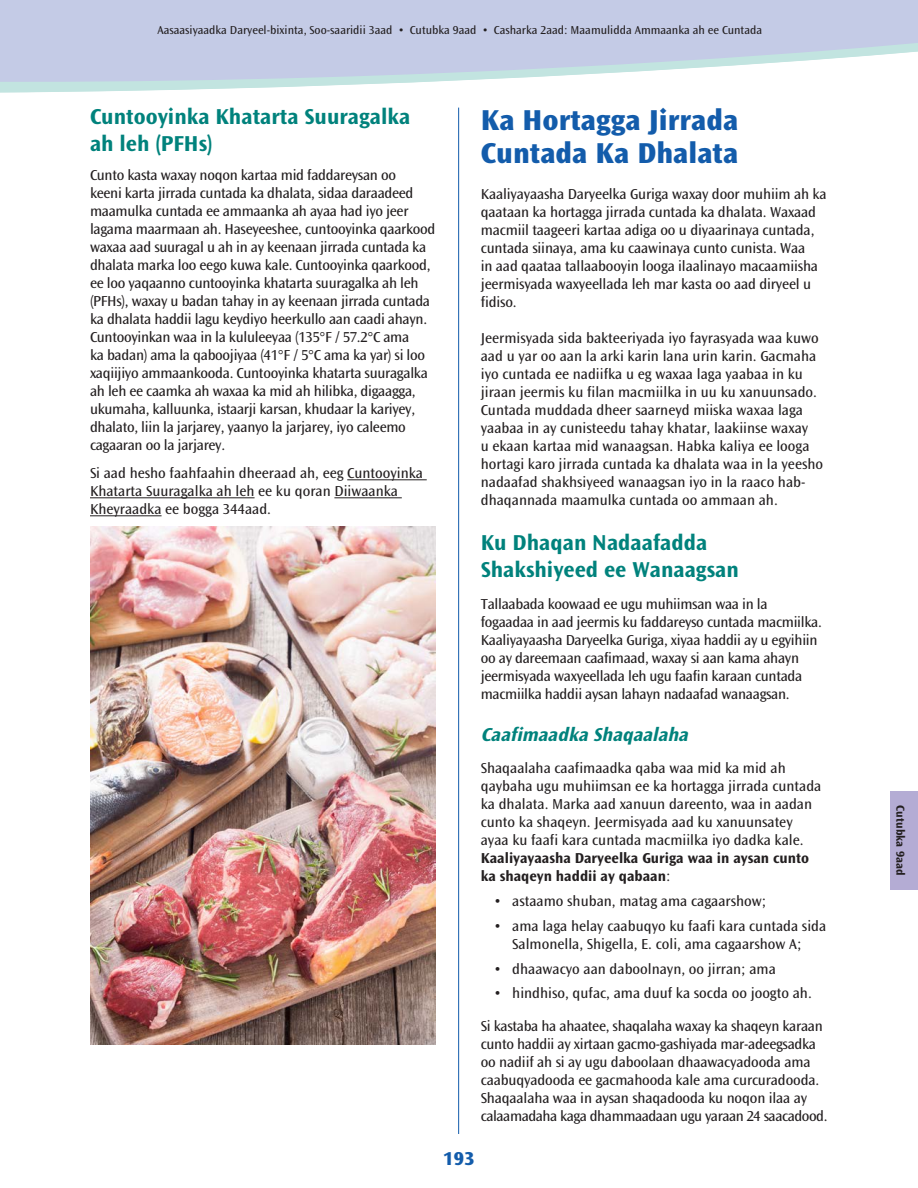
<style>
.page{position:relative;width:918px;height:1188px;background:#fff}
.page>*{position:absolute;margin:0;border:0;box-sizing:border-box;transform-origin:0 0}
.Subhead_blueHM{font:800 30px/33px "Ocean Sans Std";color:#135cab}
.Subhead_greenHM{font:700 22.5px/27px "Ocean Sans Std";color:#00827c}
.Subhead_green_italic{font:italic 700 19.5px "Ocean Sans Std";color:#00827c}
.t1{font:800 19.5px "Ocean Sans Std";color:#135cab}
.BodyHM{font:15px/18px "Ocean Sans Std";letter-spacing:-.01em;color:#231f20}
.IndentHM{font:15px/18px "Ocean Sans Std";color:#231f20;text-align:center}
.t2{font:12px "Ocean Sans Std";color:#231f20}
.t3{font:700 12px "Ocean Sans Std";color:#231f20}
.s1{font-weight:700}
</style>
<div class="page">
<svg style="left:0;top:0;width:918px;height:144px"></svg>
<hr style="left:458px;top:108px;width:1px;height:1026px;background:#135cab">
<hr style="left:347px;top:479px;width:80px;height:1px;background:#231f20">
<hr style="left:90px;top:497px;width:165px;height:1px;background:#231f20">
<hr style="left:334px;top:497px;width:68px;height:1px;background:#231f20">
<hr style="left:90px;top:515px;width:72px;height:1px;background:#231f20">
<img style="left:90px;top:527px;width:345px;height:518px">
<div style="left:891px;top:791px;width:27px;height:99px;background:#b4acd4"></div>
<p class="t2" style="left:158px;top:23px;width:606px">Aasaasiyaadka Daryeel-bixinta, Soo-saaridii 3aad • Cutubka 9aad • Casharka 2aad: Maamulidda Ammaanka ah ee Cuntada</p>
<p class="Subhead_greenHM" style="left:90px;top:104px;width:322px">Cuntooyinka Khatarta Suuragalka ah leh (PFHs)</p>
<p class="BodyHM" style="left:90px;top:166px;width:347px">Cunto kasta waxay noqon kartaa mid faddareysan oo<br>keeni karta jirrada cuntada ka dhalata, sidaa daraadeed maamulka cuntada ee ammaanka ah ayaa had iyo jeer lagama maarmaan ah. Haseyeeshee, cuntooyinka qaarkood waxaa aad suuragal u ah in ay keenaan jirrada cuntada ka dhalata marka loo eego kuwa kale. Cuntooyinka qaarkood, ee loo yaqaanno cuntooyinka khatarta suuragalka ah leh (PFHs), waxay u badan tahay in ay keenaan jirrada cuntada ka dhalata haddii lagu keydiyo heerkullo aan caadi ahayn.<br>Cuntooyinkan waa in la kululeeyaa (135°F / 57.2°C ama<br>ka badan) ama la qaboojiyaa (41°F / 5°C ama ka yar) si loo xaqiijiyo ammaankooda. Cuntooyinka khatarta suuragalka ah leh ee caamka ah waxaa ka mid ah hilibka, digaagga, ukumaha, kalluunka, istaarji karsan, khudaar la kariyey, dhalato, liin la jarjarey, yaanyo la jarjarey, iyo caleemo cagaaran oo la jarjarey.</p>
<p class="BodyHM" style="left:90px;top:465px;width:335px">Si aad hesho faahfaahin dheeraad ah, eeg Cuntooyinka<br>Khatarta Suuragalka ah leh ee ku qoran Diiwaanka<br>Kheyraadka ee bogga 344aad.</p>
<p class="Subhead_blueHM" style="left:481px;top:104px;width:259px">Ka Hortagga Jirrada<br>Cuntada Ka Dhalata</p>
<p class="BodyHM" style="left:481px;top:185px;width:347px">Kaaliyayaasha Daryeelka Guriga waxay door muhiim ah ka qaataan ka hortagga jirrada cuntada ka dhalata. Waxaad macmiil taageeri kartaa adiga oo u diyaarinaya cuntada, cuntada siinaya, ama ku caawinaya cunto cunista. Waa<br>in aad qaataa tallaabooyin looga ilaalinayo macaamiisha jeermisyada waxyeellada leh mar kasta oo aad diryeel u fidiso.</p>
<p class="BodyHM" style="left:481px;top:329px;width:344px">Jeermisyada sida bakteeriyada iyo fayrasyada waa kuwo aad u yar oo aan la arki karin lana urin karin. Gacmaha iyo cuntada ee nadiifka u eg waxaa laga yaabaa in ku jiraan jeermis ku filan macmiilka in uu ku xanuunsado.<br>Cuntada muddada dheer saarneyd miiska waxaa laga yaabaa in ay cunisteedu tahay khatar, laakiinse waxay<br>u ekaan kartaa mid wanaagsan. Habka kaliya ee looga hortagi karo jirrada cuntada ka dhalata waa in la yeesho nadaafad shakhsiyeed wanaagsan iyo in la raaco hab&shy;dhaqannada maamulka cuntada oo ammaan ah.</p>
<p class="Subhead_greenHM" style="left:481px;top:529px;width:260px">Ku Dhaqan Nadaafadda<br>Shakshiyeed ee Wanaagsan</p>
<p class="BodyHM" style="left:481px;top:595px;width:343px">Tallaabada koowaad ee ugu muhiimsan waa in la fogaadaa in aad jeermis ku faddareyso cuntada macmiilka.<br>Kaaliyayaasha Daryeelka Guriga, xiyaa haddii ay u egyihiin oo ay dareemaan caafimaad, waxay si aan kama ahayn jeermisyada waxyeellada leh ugu faafin karaan cuntada macmiilka haddii aysan lahayn nadaafad wanaagsan.</p>
<p class="Subhead_green_italic" style="left:481px;top:723px;width:213px">Caafimaadka Shaqaalaha</p>
<p class="BodyHM" style="left:481px;top:759px;width:342px">Shaqaalaha caafimaadka qaba waa mid ka mid ah qaybaha ugu muhiimsan ee ka hortagga jirrada cuntada ka dhalata. Marka aad xanuun dareento, waa in aadan cunto ka shaqeyn. Jeermisyada aad ku xanuunsatey ayaa ku faafi kara cuntada macmiilka iyo dadka kale.<br><span class="s1">Kaaliyayaasha Daryeelka Guriga waa in aysan cunto ka shaqeyn haddii ay qabaan</span>:</p>
<p class="IndentHM" style="left:494px;top:892px;width:273px">• astaamo shuban, matag ama cagaarshow;</p>
<p class="IndentHM" style="left:494px;top:917px;width:334px">• ama laga helay caabuqyo ku faafi kara cuntada sida<br>Salmonella, Shigella, E. coli, ama cagaarshow A;</p>
<p class="IndentHM" style="left:494px;top:960px;width:283px">• dhaawacyo aan daboolnayn, oo jirran; ama</p>
<p class="IndentHM" style="left:494px;top:985px;width:319px">• hindhiso, qufac, ama duuf ka socda oo joogto ah.</p>
<p class="BodyHM" style="left:481px;top:1018px;width:348px">Si kastaba ha ahaatee, shaqalaha waxay ka shaqeyn karaan cunto haddii ay xirtaan gacmo-gashiyada mar-adeegsadka oo nadiif ah si ay ugu daboolaan dhaawacyadooda ama caabuqyadooda ee gacmahooda kale ama curcuradooda.<br>Shaqaalaha waa in aysan shaqadooda ku noqon ilaa ay calaamadaha kaga dhammaadaan ugu yaraan 24 saacadood.</p>
<h3 class="t1" style="left:443px;top:1148px;width:33px">193</h3>
<p class="t3" style="left:907px;top:805px;width:71px;rotate:90deg">Cutubka 9aad</p>
</div>
